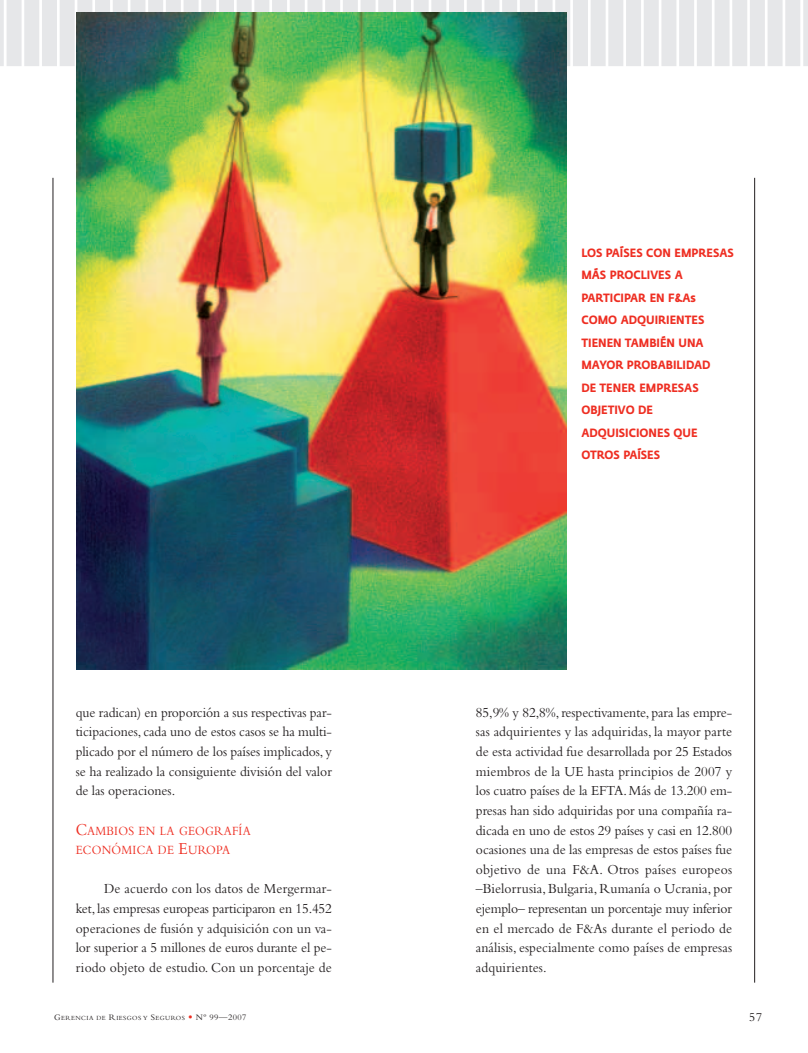
<style>
.page{position:relative;width:808px;height:1053px;background:#fff}
.page>*{position:absolute;margin:0;border:0;box-sizing:border-box;transform-origin:0 0}
.t1{font:14.38px/19.6px "Bembo";letter-spacing:.005em;color:#231f20;text-align:justify;scale:.95 1}
.t2{font:13.12px/19.6px "Bembo";letter-spacing:.02em;color:#ee2e22;scale:.9 1}
.t3{font:12.5px "Bembo";color:#231f20}
.t4{font:700 11.88px/22.5px "Fedra Sans";color:#ee2e22;scale:.9 1}
.t5{font:6.5px "Bembo";letter-spacing:.065em;color:#231f20}
.s1{font-size:17.5px}
.s2{font-size:8.75px}
.s3{font-family:"Goudy";font-size:8.75px;color:#ee2e22}
</style>
<div class="page">
<hr style="left:53px;top:178px;width:1px;height:804px;background:#231f20">
<hr style="left:754px;top:178px;width:1px;height:804px;background:#231f20">
<div style="left:7px;top:0;width:15px;height:66px;background:#e6e7e9"></div>
<div style="left:24px;top:0;width:15px;height:66px;background:#e6e7e9"></div>
<div style="left:42px;top:0;width:15px;height:66px;background:#e6e7e9"></div>
<div style="left:60px;top:0;width:15px;height:66px;background:#e6e7e9"></div>
<div style="left:77px;top:0;width:15px;height:66px;background:#e6e7e9"></div>
<div style="left:95px;top:0;width:15px;height:66px;background:#e6e7e9"></div>
<div style="left:113px;top:0;width:15px;height:66px;background:#e6e7e9"></div>
<div style="left:130px;top:0;width:15px;height:66px;background:#e6e7e9"></div>
<div style="left:148px;top:0;width:15px;height:66px;background:#e6e7e9"></div>
<div style="left:166px;top:0;width:15px;height:66px;background:#e6e7e9"></div>
<div style="left:184px;top:0;width:15px;height:66px;background:#e6e7e9"></div>
<div style="left:201px;top:0;width:15px;height:66px;background:#e6e7e9"></div>
<div style="left:219px;top:0;width:15px;height:66px;background:#e6e7e9"></div>
<div style="left:237px;top:0;width:15px;height:66px;background:#e6e7e9"></div>
<div style="left:254px;top:0;width:15px;height:66px;background:#e6e7e9"></div>
<div style="left:272px;top:0;width:15px;height:66px;background:#e6e7e9"></div>
<div style="left:290px;top:0;width:15px;height:66px;background:#e6e7e9"></div>
<div style="left:307px;top:0;width:15px;height:66px;background:#e6e7e9"></div>
<div style="left:325px;top:0;width:15px;height:66px;background:#e6e7e9"></div>
<div style="left:343px;top:0;width:15px;height:66px;background:#e6e7e9"></div>
<div style="left:361px;top:0;width:15px;height:66px;background:#e6e7e9"></div>
<div style="left:378px;top:0;width:15px;height:66px;background:#e6e7e9"></div>
<div style="left:396px;top:0;width:15px;height:66px;background:#e6e7e9"></div>
<div style="left:414px;top:0;width:15px;height:66px;background:#e6e7e9"></div>
<div style="left:431px;top:0;width:15px;height:66px;background:#e6e7e9"></div>
<div style="left:449px;top:0;width:15px;height:66px;background:#e6e7e9"></div>
<div style="left:467px;top:0;width:15px;height:66px;background:#e6e7e9"></div>
<div style="left:484px;top:0;width:15px;height:66px;background:#e6e7e9"></div>
<div style="left:502px;top:0;width:15px;height:66px;background:#e6e7e9"></div>
<div style="left:520px;top:0;width:15px;height:66px;background:#e6e7e9"></div>
<div style="left:537px;top:0;width:15px;height:66px;background:#e6e7e9"></div>
<div style="left:555px;top:0;width:15px;height:66px;background:#e6e7e9"></div>
<div style="left:573px;top:0;width:15px;height:66px;background:#e6e7e9"></div>
<div style="left:591px;top:0;width:15px;height:66px;background:#e6e7e9"></div>
<div style="left:608px;top:0;width:15px;height:66px;background:#e6e7e9"></div>
<div style="left:626px;top:0;width:15px;height:66px;background:#e6e7e9"></div>
<div style="left:644px;top:0;width:15px;height:66px;background:#e6e7e9"></div>
<div style="left:661px;top:0;width:15px;height:66px;background:#e6e7e9"></div>
<div style="left:679px;top:0;width:15px;height:66px;background:#e6e7e9"></div>
<div style="left:697px;top:0;width:15px;height:66px;background:#e6e7e9"></div>
<div style="left:732px;top:0;width:15px;height:66px;background:#e6e7e9"></div>
<div style="left:714px;top:0;width:15px;height:66px;background:#e6e7e9"></div>
<div style="left:750px;top:0;width:15px;height:66px;background:#e6e7e9"></div>
<div style="left:785px;top:0;width:15px;height:66px;background:#e6e7e9"></div>
<div style="left:803px;top:0;width:5px;height:66px;background:#e6e7e9"></div>
<div style="left:767px;top:0;width:15px;height:66px;background:#e6e7e9"></div>
<hr style="left:0;top:0;width:4px;height:66px;background:#e6e7e9">
<img style="left:77px;top:13px;width:490px;height:656px">
<p class="t1" style="left:76px;top:703px;width:271px">que radican) en proporción a sus respectivas par&shy;ticipaciones, cada uno de estos casos se ha multi&shy;plicado por el número de los países implicados, y se ha realizado la consiguiente división del valor de las operaciones.</p>
<p class="t2" style="left:76px;top:821px;width:196px"><span class="s1">C</span>AMBIOS EN LA GEOGRAFÍA<br>ECONÓMICA DE <span class="s1">E</span>UROPA</p>
<p class="t1" style="left:76px;top:880px;width:271px;text-indent:28px">De acuerdo con los datos de Mergermar&shy;ket, las empresas europeas participaron en 15.452 operaciones de fusión y adquisición con un va&shy;lor superior a 5 millones de euros durante el pe&shy;riodo objeto de estudio. Con un porcentaje de</p>
<p class="t4" style="left:581px;top:242px;width:171px">LOS PAÍSES CON EMPRESAS<br>MÁS PROCLIVES A<br>PARTICIPAR EN F&amp;As<br>COMO ADQUIRIENTES<br>TIENEN TAMBIÉN UNA<br>MAYOR PROBABILIDAD<br>DE TENER EMPRESAS<br>OBJETIVO DE<br>ADQUISICIONES QUE<br>OTROS PAÍSES</p>
<p class="t1" style="left:476px;top:703px;width:271px">85,9% y 82,8%, respectivamente, para las empre&shy;sas adquirientes y las adquiridas, la mayor parte de esta actividad fue desarrollada por 25 Estados miembros de la UE hasta principios de 2007 y los cuatro países de la EFTA. Más de 13.200 em&shy;presas han sido adquiridas por una compañía ra&shy;dicada en uno de estos 29 países y casi en 12.800 ocasiones una de las empresas de estos países fue objetivo de una F&amp;A. Otros países europeos –Bielorrusia, Bulgaria, Rumanía o Ucrania, por ejemplo– representan un porcentaje muy inferior en el mercado de F&amp;As durante el periodo de análisis, especialmente como países de empresas adquirientes.</p>
<p class="t5" style="left:54px;top:1015px;width:194px"><span class="s2">G</span>ERENCIA DE <span class="s2">R</span>IESGOS Y <span class="s2">S</span>EGUROS <span class="s3">•</span> <span class="s2">Nº 99—2007</span></p>
<p class="t3" style="left:749px;top:1012px;width:14px">57</p>
</div>
